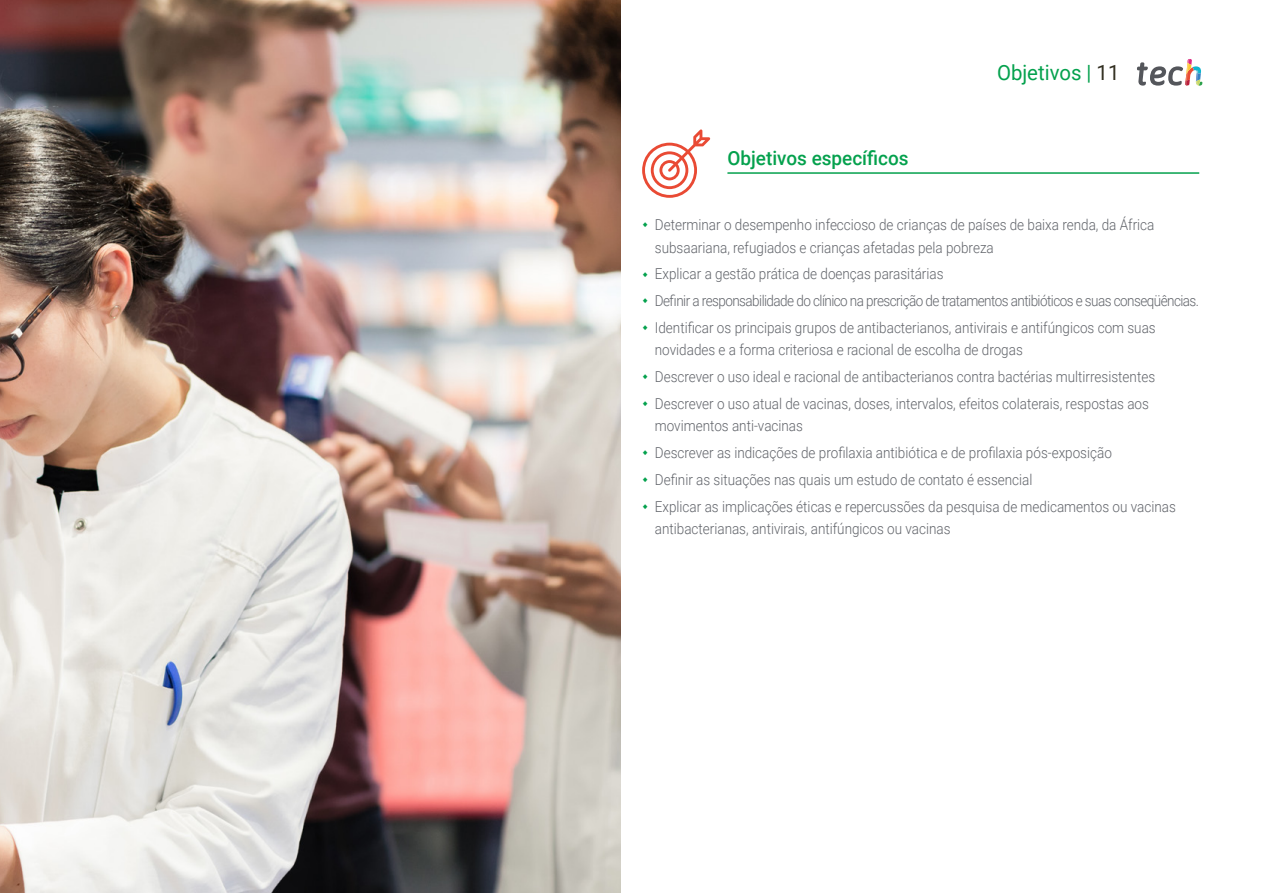
<style>
.page{position:relative;width:1263px;height:893px;background:#fff}
.page>*{position:absolute;margin:0;border:0;box-sizing:border-box;transform-origin:0 0}
.t1{font:21px "Roboto";color:#04a14d}
.t2{font:500 19.5px "Roboto";color:#04a14d}
.t3{font:300 15px/26.7px "Roboto";color:#61646a;scale:.9 1}
.s1{color:#312e20}
</style>
<div class="page">
<img style="left:0;top:0;width:621px;height:893px">
<svg style="left:1137px;top:59px;width:65px;height:27px"></svg>
<svg style="left:642px;top:129px;width:68px;height:69px"></svg>
<hr style="left:727px;top:173px;width:472px;height:1px;background:#04a14d">
<h2 class="t2" style="left:727px;top:144px;width:183px">Objetivos específicos</h2>
<h1 class="t1" style="left:997px;top:57px;width:124px">Objetivos | <span class="s1">11</span></h1>
<p class="t3" style="left:655px;top:213px;width:557px;line-height:22.5px">Determinar o desempenho infeccioso de crianças de países de baixa renda, da África subsaariana, refugiados e crianças afetadas pela pobreza</p>
<p class="t3" style="left:655px;top:260px;width:606px">Explicar a gestão prática de doenças parasitárias<br>Definir a responsabilidade do clínico na prescrição de tratamentos antibióticos e suas conseqüências.<br>Identificar os principais grupos de antibacterianos, antivirais e antifúngicos com suas</p>
<p class="t3" style="left:655px;top:336px;width:557px">novidades e a forma criteriosa e racional de escolha de drogas<br>Descrever o uso ideal e racional de antibacterianos contra bactérias multirresistentes<br>Descrever o uso atual de vacinas, doses, intervalos, efeitos colaterais, respostas aos</p>
<p class="t3" style="left:655px;top:412px;width:580px">movimentos anti-vacinas<br>Descrever as indicações de profilaxia antibiótica e de profilaxia pós-exposição<br>Definir as situações nas quais um estudo de contato é essencial<br>Explicar as implicações éticas e repercussões da pesquisa de medicamentos ou vacinas</p>
<p class="t3" style="left:655px;top:515px;width:330px">antibacterianas, antivirais, antifúngicos ou vacinas</p>
</div>
